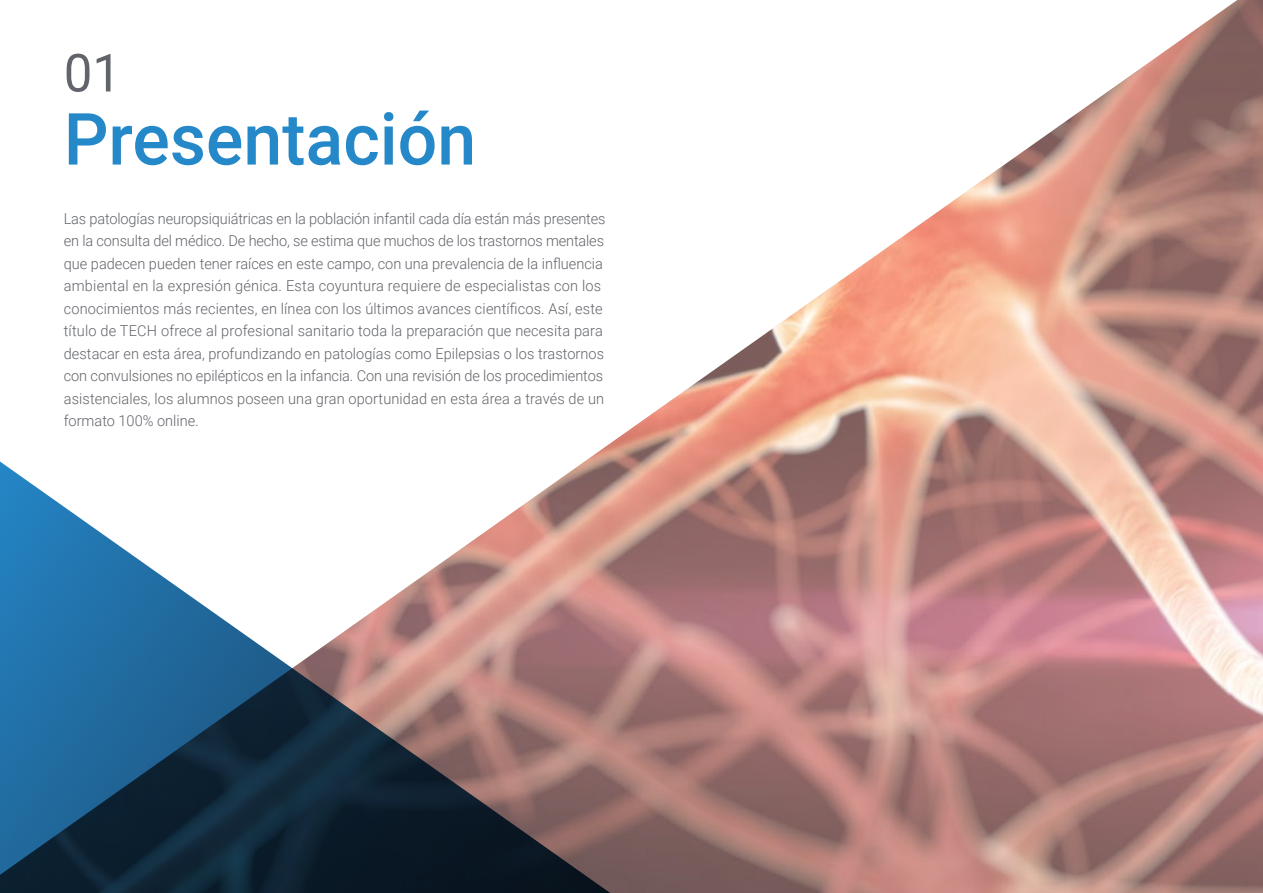
<style>
.page{position:relative;width:1263px;height:893px;background:#fff}
.page>*{position:absolute;margin:0;border:0;box-sizing:border-box;transform-origin:0 0}
.t1{font:500 72px "Roboto";color:#2488c9}
.t2{font:52.5px "Roboto";color:#61646a}
.t3{font:300 15px/22.5px "Roboto";letter-spacing:.005em;color:#61646a}
</style>
<div class="page">
<img style="left:606px;top:0;width:657px;height:893px">
<svg style="left:0;top:446px;width:640px;height:447px"></svg>
<h2 class="t2" style="left:64px;top:36px;width:59px">01</h2>
<h1 class="t1" style="left:64px;top:89px;width:414px">Presentación</h1>
<p class="t3" style="left:64px;top:207px;width:543px">Las patologías neuropsiquiátricas en la población infantil cada día están más presentes en la consulta del médico. De hecho, se estima que muchos de los trastornos mentales que padecen pueden tener raíces en este campo, con una prevalencia de la influencia ambiental en la expresión génica. Esta coyuntura requiere de especialistas con los conocimientos más recientes, en línea con los últimos avances científicos. Así, este título de TECH ofrece al profesional sanitario toda la preparación que necesita para destacar en esta área, profundizando en patologías como Epilepsias o los trastornos con convulsiones no epilépticos en la infancia. Con una revisión de los procedimientos asistenciales, los alumnos poseen una gran oportunidad en esta área a través de un formato 100% online.</p>
</div>
